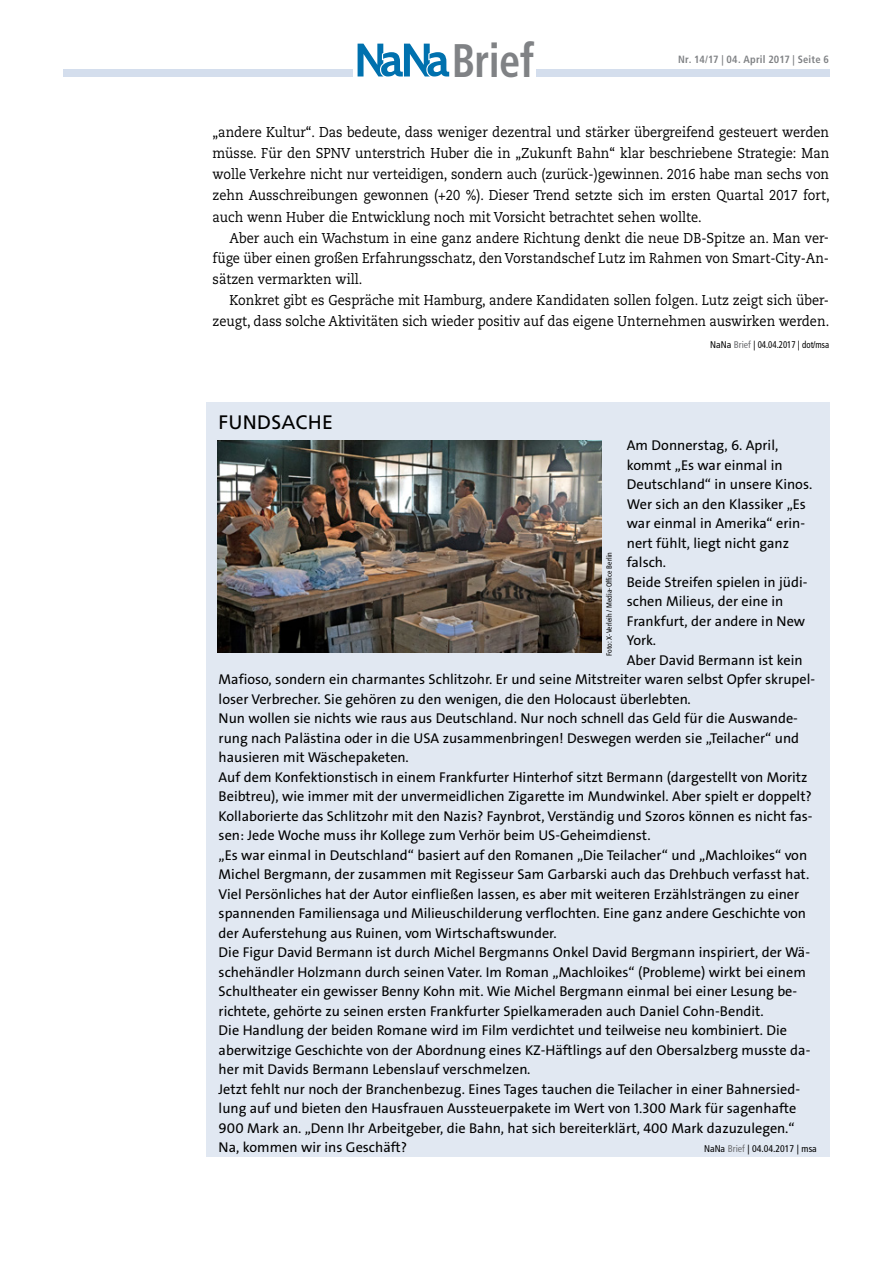
<style>
.page{position:relative;width:893px;height:1263px;background:#fff}
.page>*{position:absolute;margin:0;border:0;box-sizing:border-box;transform-origin:0 0}
.t1{font:700 condensed 47.1px "Frutiger LT Std";letter-spacing:-.015em;color:#808285;scale:.9 1}
.t2{font:19.5px "Frutiger LT Std";letter-spacing:.01em;color:#000}
.t3{font:14.25px "The Sans Os F";color:#000}
.t4{font:14.25px/21px "Caecilia LT Std";color:#000;text-align:justify;scale:.9 1}
.t5{font:700 condensed 10.5px "Frutiger LT Std";letter-spacing:.015em;color:#808285}
.t6{font:condensed 9.75px "Frutiger LT Std";color:#000}
.t7{font:condensed 7.5px "Frutiger LT Std";letter-spacing:.005em;color:#000}
.s1{color:#6d6e71}
</style>
<div class="page">
<div style="left:64px;top:69px;width:289px;height:8px;background:#d4deed"></div>
<div style="left:536px;top:69px;width:293px;height:8px;background:#d4deed"></div>
<svg style="left:358px;top:44px;width:91px;height:33px"></svg>
<div style="left:206px;top:402px;width:623px;height:755px;background:#e1e8f2"></div>
<img style="left:218px;top:440px;width:383px;height:213px">
<h1 class="t1" style="left:452px;top:32px;width:93px">Brief</h1>
<p class="t5" style="left:678px;top:53px;width:152px">Nr. 14/17 | 04. April 2017 | Seite 6</p>
<p class="t4" style="left:213px;top:122px;width:687px">„andere Kultur“. Das bedeute, dass weniger dezentral und stärker übergreifend gesteuert werden müsse. Für den SPNV unterstrich Huber die in „Zukunft Bahn“ klar beschriebene Strategie: Man wolle Verkehre nicht nur verteidigen, sondern auch (zurück-)gewinnen. 2016 habe man sechs von zehn Ausschreibungen gewonnen (+20 %). Dieser Trend setzte sich im ersten Quartal 2017 fort, auch wenn Huber die Entwicklung noch mit Vorsicht betrachtet sehen wollte.</p>
<p class="t4" style="left:213px;top:227px;width:687px;text-indent:17px">Aber auch ein Wachstum in eine ganz andere Richtung denkt die neue DB-Spitze an. Man ver&shy;füge über einen großen Erfahrungsschatz, den Vorstandschef Lutz im Rahmen von Smart-City-An&shy;sätzen vermarkten will.</p>
<p class="t4" style="left:213px;top:290px;width:687px;text-align:right">Konkret gibt es Gespräche mit Hamburg, andere Kandidaten sollen folgen. Lutz zeigt sich über&shy;zeugt, dass solche Aktivitäten sich wieder positiv auf das eigene Unternehmen auswirken werden.</p>
<p class="t6" style="left:710px;top:338px;width:120px">NaNa <span class="s1">Brief</span> | 04.04.2017 | dot/msa</p>
<h2 class="t2" style="left:219px;top:411px;width:116px">FUNDSACHE</h2>
<p class="t3" style="left:627px;top:436px;width:153px">Am Donnerstag, 6. April,</p>
<p class="t3" style="left:627px;top:456px;width:157px">kommt „Es war einmal in</p>
<p class="t3" style="left:627px;top:475px;width:187px">Deutschland“ in unsere Kinos.</p>
<p class="t3" style="left:627px;top:495px;width:181px">Wer sich an den Klassiker „Es</p>
<p class="t3" style="left:627px;top:514px;width:180px">war einmal in Amerika“ erin-</p>
<p class="t3" style="left:627px;top:534px;width:164px">nert fühlt, liegt nicht ganz</p>
<p class="t3" style="left:627px;top:553px;width:41px">falsch.</p>
<p class="t3" style="left:627px;top:573px;width:182px">Beide Streifen spielen in jüdi-</p>
<p class="t3" style="left:627px;top:592px;width:158px">schen Milieus, der eine in</p>
<p class="t3" style="left:627px;top:612px;width:180px">Frankfurt, der andere in New</p>
<p class="t3" style="left:627px;top:631px;width:31px">York.</p>
<p class="t3" style="left:627px;top:651px;width:177px">Aber David Bermann ist kein</p>
<p class="t3" style="left:219px;top:670px;width:598px">Mafioso, sondern ein charmantes Schlitzohr. Er und seine Mitstreiter waren selbst Opfer skrupel-</p>
<p class="t3" style="left:219px;top:690px;width:474px">loser Verbrecher. Sie gehören zu den wenigen, die den Holocaust überlebten.</p>
<p class="t3" style="left:219px;top:709px;width:581px">Nun wollen sie nichts wie raus aus Deutschland. Nur noch schnell das Geld für die Auswande-</p>
<p class="t3" style="left:219px;top:729px;width:582px">rung nach Palästina oder in die USA zusammenbringen! Deswegen werden sie „Teilacher“ und</p>
<p class="t3" style="left:219px;top:748px;width:192px">hausieren mit Wäschepaketen.</p>
<p class="t3" style="left:219px;top:768px;width:590px">Auf dem Konfektionstisch in einem Frankfurter Hinterhof sitzt Bermann (dargestellt von Moritz</p>
<p class="t3" style="left:219px;top:787px;width:595px">Beibtreu), wie immer mit der unvermeidlichen Zigarette im Mundwinkel. Aber spielt er doppelt?</p>
<p class="t3" style="left:219px;top:807px;width:595px">Kollaborierte das Schlitzohr mit den Nazis? Faynbrot, Verständig und Szoros können es nicht fas-</p>
<p class="t3" style="left:219px;top:826px;width:433px">sen: Jede Woche muss ihr Kollege zum Verhör beim US-Geheimdienst.</p>
<p class="t3" style="left:219px;top:846px;width:590px">„Es war einmal in Deutschland“ basiert auf den Romanen „Die Teilacher“ und „Machloikes“ von</p>
<p class="t3" style="left:219px;top:865px;width:592px">Michel Bergmann, der zusammen mit Regisseur Sam Garbarski auch das Drehbuch verfasst hat.</p>
<p class="t3" style="left:219px;top:885px;width:582px">Viel Persönliches hat der Autor einfließen lassen, es aber mit weiteren Erzählsträngen zu einer</p>
<p class="t3" style="left:219px;top:904px;width:589px">spannenden Familiensaga und Milieuschilderung verflochten. Eine ganz andere Geschichte von</p>
<p class="t3" style="left:219px;top:924px;width:339px">der Auferstehung aus Ruinen, vom Wirtschaftswunder.</p>
<p class="t3" style="left:219px;top:943px;width:593px">Die Figur David Bermann ist durch Michel Bergmanns Onkel David Bergmann inspiriert, der Wä-</p>
<p class="t3" style="left:219px;top:963px;width:589px">schehändler Holzmann durch seinen Vater. Im Roman „Machloikes“ (Probleme) wirkt bei einem</p>
<p class="t3" style="left:219px;top:982px;width:580px">Schultheater ein gewisser Benny Kohn mit. Wie Michel Bergmann einmal bei einer Lesung be-</p>
<p class="t3" style="left:219px;top:1002px;width:547px">richtete, gehörte zu seinen ersten Frankfurter Spielkameraden auch Daniel Cohn-Bendit.</p>
<p class="t3" style="left:219px;top:1021px;width:570px">Die Handlung der beiden Romane wird im Film verdichtet und teilweise neu kombiniert. Die</p>
<p class="t3" style="left:219px;top:1041px;width:593px">aberwitzige Geschichte von der Abordnung eines KZ-Häftlings auf den Obersalzberg musste da-</p>
<p class="t3" style="left:219px;top:1060px;width:313px">her mit Davids Bermann Lebenslauf verschmelzen.</p>
<p class="t3" style="left:219px;top:1080px;width:583px">Jetzt fehlt nur noch der Branchenbezug. Eines Tages tauchen die Teilacher in einer Bahnersied-</p>
<p class="t3" style="left:219px;top:1099px;width:579px">lung auf und bieten den Hausfrauen Aussteuerpakete im Wert von 1.300 Mark für sagenhafte</p>
<p class="t3" style="left:219px;top:1119px;width:578px">900 Mark an. „Denn Ihr Arbeitgeber, die Bahn, hat sich bereiterklärt, 400 Mark dazuzulegen.“</p>
<p class="t3" style="left:219px;top:1138px;width:190px">Na, kommen wir ins Geschäft?</p>
<p class="t6" style="left:704px;top:1143px;width:114px">NaNa <span class="s1">Brief</span> | 04.04.2017 | msa</p>
<p class="t7" style="left:605px;top:655px;width:105px;rotate:-90deg">Foto: X-Verleih / Media-Office Berlin</p>
</div>
